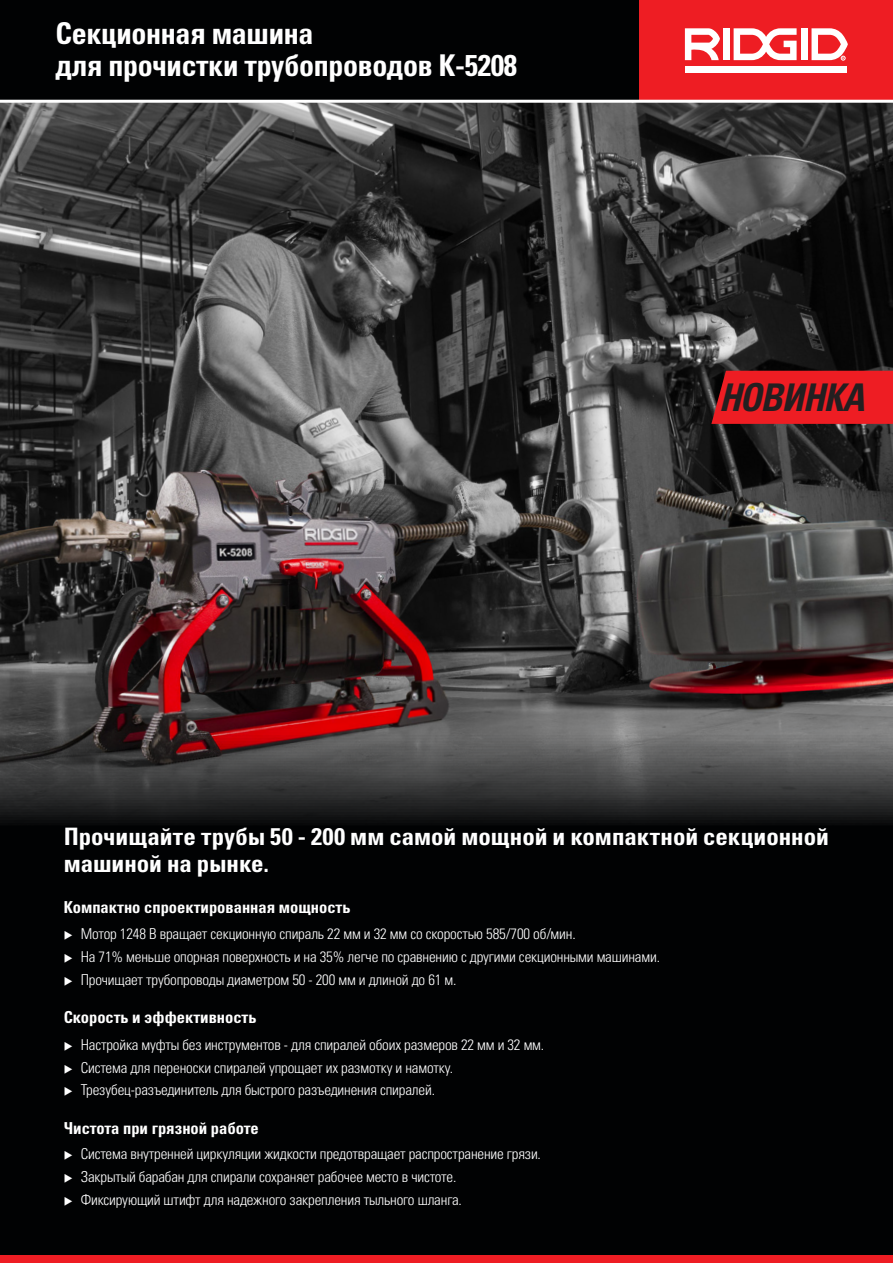
<style>
.page{position:relative;width:893px;height:1263px;background:#fff}
.page>*{position:absolute;margin:0;border:0;box-sizing:border-box;transform-origin:0 0}
.t1{font:italic 38.1px "Univers LTCYR 67 Bold Cond";color:#231f20;scale:.94 1}
.t2{font:30px/31.5px "Univers LTCYR 67 Bold Cond";letter-spacing:-.01em;color:#fff}
.t3{font:24px/27px "Univers LTCYR 67 Bold Cond";color:#fff;scale:1.04 1}
.t4{font:16.5px "Univers LTCYR 67 Bold Cond";color:#fff}
.t5{font:15px "Univers LTCYR 47 Light Cond";letter-spacing:-.01em;color:#fff}
</style>
<div class="page">
<div style="left:0;top:825px;width:893px;height:430px;background:#010203"></div>
<div style="left:0;top:0;width:640px;height:101px;background:#010203"></div>
<div style="left:640px;top:0;width:253px;height:101px;background:#ee1d23"></div>
<div style="left:685px;top:67px;width:162px;height:6px;background:#fff"></div>
<div style="left:723px;top:28px;width:6px;height:32px;background:#fff"></div>
<div style="left:801px;top:28px;width:6px;height:32px;background:#fff"></div>
<svg style="left:685px;top:28px;width:35px;height:32px"></svg>
<svg style="left:734px;top:28px;width:63px;height:32px"></svg>
<svg style="left:811px;top:28px;width:37px;height:32px"></svg>
<div style="left:0;top:1255px;width:893px;height:8px;background:#ee1d23"></div>
<img style="left:0;top:103px;width:893px;height:722px">
<div style="left:711px;top:371px;width:182px;height:53px;background:#ee1d23"></div>
<hr style="left:0;top:100px;width:893px;height:3px;background:#fff">
<h2 class="t2" style="left:56px;top:17px;width:463px">Секционная машина<br>для прочистки трубопроводов K-5208</h2>
<h1 class="t1" style="left:719px;top:374px;width:167px">НОВИНКА</h1>
<h3 class="t3" style="left:64px;top:822px;width:737px">Прочищайте трубы 50 - 200 мм самой мощной и компактной секционной машиной на рынке.</h3>
<p class="t4" style="left:64px;top:897px;width:288px">Компактно спроектированная мощность</p>
<p class="t5" style="left:64px;top:924px;width:514px">◆ Мотор 1248 В вращает секционную спираль 22 мм и 32 мм со скоростью 585/700 об/мин.</p>
<p class="t5" style="left:64px;top:946px;width:598px">◆ На 71% меньше опорная поверхность и на 35% легче по сравнению с другими секционными машинами.</p>
<p class="t5" style="left:64px;top:969px;width:394px">◆ Прочищает трубопроводы диаметром 50 - 200 мм и длиной до 61 м.</p>
<p class="t4" style="left:64px;top:1007px;width:194px">Скорость и эффективность</p>
<p class="t5" style="left:64px;top:1034px;width:482px">◆ Настройка муфты без инструментов - для спиралей обоих размеров 22 мм и 32 мм.</p>
<p class="t5" style="left:64px;top:1057px;width:391px">◆ Система для переноски спиралей упрощает их размотку и намотку.</p>
<p class="t5" style="left:64px;top:1080px;width:373px">◆ Трезубец-разъединитель для быстрого разъединения спиралей.</p>
<p class="t4" style="left:64px;top:1118px;width:197px">Чистота при грязной работе</p>
<p class="t5" style="left:64px;top:1144px;width:479px">◆ Система внутренней циркуляции жидкости предотвращает распространение грязи.</p>
<p class="t5" style="left:64px;top:1166px;width:394px">◆ Закрытый барабан для спирали сохраняет рабочее место в чистоте.</p>
<p class="t5" style="left:64px;top:1189px;width:400px">◆ Фиксирующий штифт для надежного закрепления тыльного шланга.</p>
</div>
